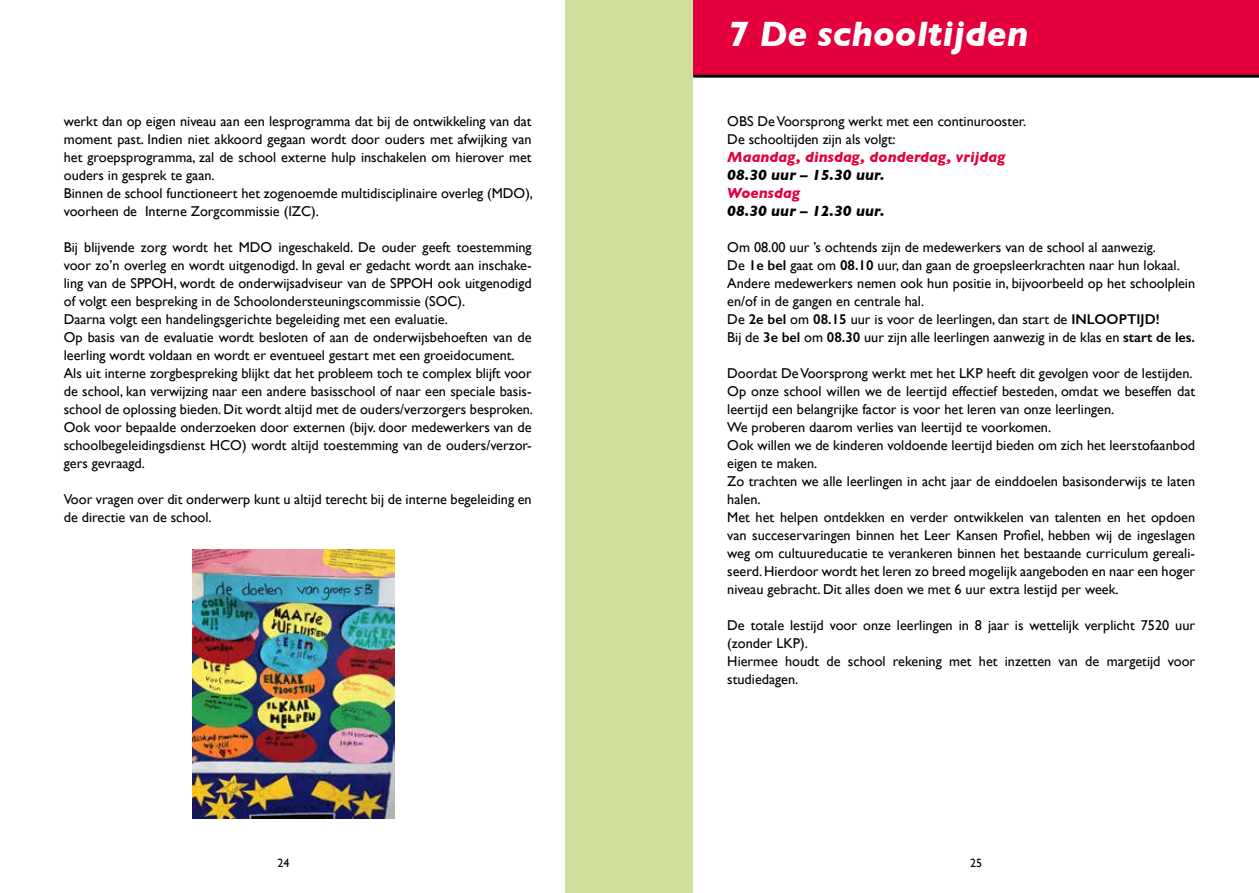
<style>
.page{position:relative;width:1259px;height:893px;background:#fff}
.page>*{position:absolute;margin:0;border:0;box-sizing:border-box;transform-origin:0 0}
.t1{font:italic 700 36px "Gill Sans";color:#fff}
.t2{font:italic 700 15px "Gill Sans";color:#e4003c}
.t3{font:italic 700 15px "Gill Sans";color:#000}
.t4{font:14.25px/18px "Gill Sans";color:#000}
.t5{font:12px "Gill Sans";color:#000}
.s1{font-weight:600}
</style>
<div class="page">
<div style="left:566px;top:0;width:127px;height:893px;background:#cfe09b"></div>
<div style="left:693px;top:0;width:566px;height:76px;background:#e4003c"></div>
<hr style="left:693px;top:75px;width:566px;height:3px;background:#000">
<img style="left:192px;top:549px;width:202px;height:270px">
<p class="t4" style="left:64px;top:112px;width:471px">werkt dan op eigen niveau aan een lesprogramma dat bij de ontwikkeling van dat moment past. Indien niet akkoord gegaan wordt door ouders met afwijking van het groepsprogramma, zal de school externe hulp inschakelen om hierover met ouders in gesprek te gaan.<br>Binnen de school functioneert het zogenoemde multidisciplinaire overleg (MDO), voorheen de Interne Zorgcommissie (IZC).</p>
<p class="t4" style="left:64px;top:238px;width:471px">Bij blijvende zorg wordt het MDO ingeschakeld. De ouder geeft toestemming voor zo’n overleg en wordt uitgenodigd. In geval er gedacht wordt aan inschake&shy;ling van de SPPOH, wordt de onderwijsadviseur van de SPPOH ook uitgenodigd of volgt een bespreking in de Schoolondersteuningscommissie (SOC).<br>Daarna volgt een handelingsgerichte begeleiding met een evaluatie.<br>Op basis van de evaluatie wordt besloten of aan de onderwijsbehoeften van de leerling wordt voldaan en wordt er eventueel gestart met een groeidocument.<br>Als uit interne zorgbespreking blijkt dat het probleem toch te complex blijft voor de school, kan verwijzing naar een andere basisschool of naar een speciale basis&shy;school de oplossing bieden. Dit wordt altijd met de ouders/verzorgers besproken.<br>Ook voor bepaalde onderzoeken door externen (bijv. door medewerkers van de schoolbegeleidingsdienst HCO) wordt altijd toestemming van de ouders/verzor&shy;gers gevraagd.</p>
<p class="t4" style="left:64px;top:490px;width:469px">Voor vragen over dit onderwerp kunt u altijd terecht bij de interne begeleiding en de directie van de school.</p>
<h1 class="t1" style="left:728px;top:13px;width:302px">7 De schooltijden</h1>
<p class="t4" style="left:727px;top:112px;width:300px">OBS De Voorsprong werkt met een continurooster.<br>De schooltijden zijn als volgt:</p>
<p class="t2" style="left:727px;top:148px;width:279px">Maandag, dinsdag, donderdag, vrijdag</p>
<p class="t3" style="left:727px;top:166px;width:159px">08.30 uur – 15.30 uur.</p>
<p class="t2" style="left:727px;top:184px;width:74px">Woensdag</p>
<p class="t3" style="left:727px;top:202px;width:159px">08.30 uur – 12.30 uur.</p>
<p class="t4" style="left:727px;top:238px;width:469px">Om 08.00 uur ’s ochtends zijn de medewerkers van de school al aanwezig.<br>De <span class="s1">1e bel</span> gaat om <span class="s1">08.10</span> uur, dan gaan de groepsleerkrachten naar hun lokaal.<br>Andere medewerkers nemen ook hun positie in, bijvoorbeeld op het schoolplein en/of in de gangen en centrale hal.<br>De <span class="s1">2e bel</span> om <span class="s1">08.15</span> uur is voor de leerlingen, dan start de <span class="s1">INLOOPTIJD!<br></span>Bij de <span class="s1">3e bel</span> om <span class="s1">08.30</span> uur zijn alle leerlingen aanwezig in de klas en <span class="s1">start de les.</span></p>
<p class="t4" style="left:727px;top:364px;width:469px">Doordat De Voorsprong werkt met het LKP heeft dit gevolgen voor de lestijden.<br>Op onze school willen we de leertijd effectief besteden, omdat we beseffen dat leertijd een belangrijke factor is voor het leren van onze leerlingen.<br>We proberen daarom verlies van leertijd te voorkomen.<br>Ook willen we de kinderen voldoende leertijd bieden om zich het leerstofaanbod eigen te maken.<br>Zo trachten we alle leerlingen in acht jaar de einddoelen basisonderwijs te laten halen.<br>Met het helpen ontdekken en verder ontwikkelen van talenten en het opdoen van succeservaringen binnen het Leer Kansen Profiel, hebben wij de ingeslagen weg om cultuureducatie te verankeren binnen het bestaande curriculum gereali&shy;seerd. Hierdoor wordt het leren zo breed mogelijk aangeboden en naar een hoger niveau gebracht. Dit alles doen we met 6 uur extra lestijd per week.</p>
<p class="t4" style="left:727px;top:616px;width:469px">De totale lestijd voor onze leerlingen in 8 jaar is wettelijk verplicht 7520 uur (zonder LKP).<br>Hiermee houdt de school rekening met het inzetten van de margetijd voor studiedagen.</p>
<p class="t5" style="left:278px;top:856px;width:13px">24</p>
<p class="t5" style="left:970px;top:856px;width:13px">25</p>
</div>
